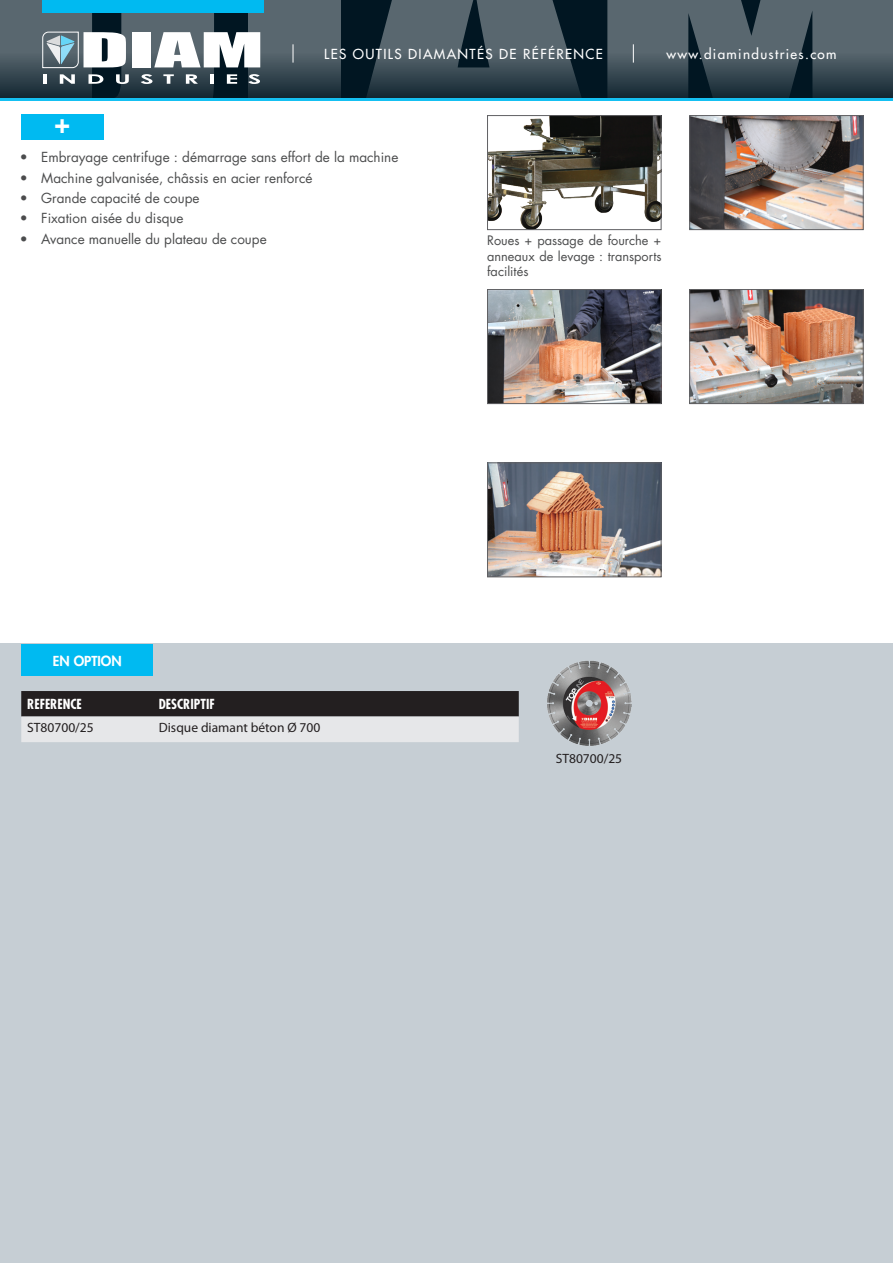
<style>
.page{position:relative;width:893px;height:1263px;background:#fff}
.page>*{position:absolute;margin:0;border:0;box-sizing:border-box;transform-origin:0 0}
.t1{font:800 27px "Futura Std";color:#fff}
.t2{font:13.5px "Futura Std";color:#4b4c4d}
.t3{font:500 13.5px "Futura Std";letter-spacing:.1em;color:#fff}
.Contenu_tableau{font:13.5px "Myriad Pro";color:#231f20}
.Titre_tableau{font:700 condensed 13.5px "Futura Std";color:#fff}
.Legende_REF_option{font:13.5px "Myriad Pro";color:#231f20}
.Titre_fond_Bleu{font:800 13.5px "Futura Std";color:#fff}
.legende_photo{font:12.75px/15.3px "Futura Std";color:#4b4c4d;text-align:justify}
</style>
<div class="page">
<div style="left:0;top:643px;width:893px;height:620px;background:#c6ced4"></div>
<svg style="left:21px;top:691px;width:498px;height:51px;background:#cdced0"></svg>
<div style="left:23px;top:694px;width:128px;height:22px;background:#231f20"></div>
<div style="left:155px;top:694px;width:362px;height:22px;background:#231f20"></div>
<img style="left:547px;top:660px;width:85px;height:86px">
<img style="left:489px;top:464px;width:170px;height:111px">
<div style="left:487px;top:462px;width:174px;height:115px;border:1px solid #606063"></div>
<img style="left:691px;top:291px;width:171px;height:111px">
<div style="left:689px;top:289px;width:175px;height:115px;border:1px solid #606063"></div>
<img style="left:489px;top:117px;width:170px;height:111px">
<div style="left:487px;top:115px;width:174px;height:115px;border:1px solid #606063"></div>
<img style="left:691px;top:131px;width:171px;height:97px">
<div style="left:689px;top:115px;width:175px;height:115px;border:1px solid #606063"></div>
<img style="left:489px;top:291px;width:170px;height:111px">
<div style="left:487px;top:289px;width:174px;height:115px;border:1px solid #606063"></div>
<div style="left:21px;top:114px;width:82px;height:25px;background:#00baf1"></div>
<div style="left:22px;top:644px;width:131px;height:32px;background:#00baf1"></div>
<div style="left:0;top:0;width:893px;height:99px;background:#011622"></div>
<svg style="left:0;top:0;width:249px;height:131px"></svg>
<svg style="left:249px;top:0;width:92px;height:101px;background:#506069"></svg>
<svg style="left:357px;top:0;width:234px;height:131px"></svg>
<svg style="left:607px;top:0;width:286px;height:131px"></svg>
<svg style="left:293px;top:44px;width:1px;height:19px"></svg>
<div style="left:42px;top:0;width:222px;height:13px;background:#00baf1"></div>
<hr style="left:0;top:98px;width:893px;height:2px;background:#15c0f2">
<p class="t1" style="left:55px;top:106px;width:17px">+</p>
<p class="t3" style="left:324px;top:46px;width:280px">LES OUTILS DIAMANTÉS DE RÉFÉRENCE</p>
<p class="t3" style="left:666px;top:46px;width:172px">www.diamindustries.com</p>
<p class="t2" style="left:20px;top:149px;width:380px">• Embrayage centrifuge : démarrage sans effort de la machine</p>
<p class="t2" style="left:20px;top:169px;width:294px">• Machine galvanisée, châssis en acier renforcé</p>
<p class="t2" style="left:20px;top:189px;width:181px">• Grande capacité de coupe</p>
<p class="t2" style="left:20px;top:210px;width:165px">• Fixation aisée du disque</p>
<p class="t2" style="left:20px;top:230px;width:248px">• Avance manuelle du plateau de coupe</p>
<p class="legende_photo" style="left:487px;top:233px;width:176px">Roues + passage de fourche + anneaux de levage : transports facilités</p>
<p class="Titre_fond_Bleu" style="left:53px;top:652px;width:70px">EN OPTION</p>
<p class="Titre_tableau" style="left:27px;top:696px;width:56px">REFERENCE</p>
<p class="Titre_tableau" style="left:159px;top:696px;width:58px">DESCRIPTIF</p>
<p class="Contenu_tableau" style="left:27px;top:719px;width:68px">ST80700/25</p>
<p class="Contenu_tableau" style="left:159px;top:719px;width:163px">Disque diamant béton Ø 700</p>
<p class="Legende_REF_option" style="left:556px;top:750px;width:68px">ST80700/25</p>
</div>
